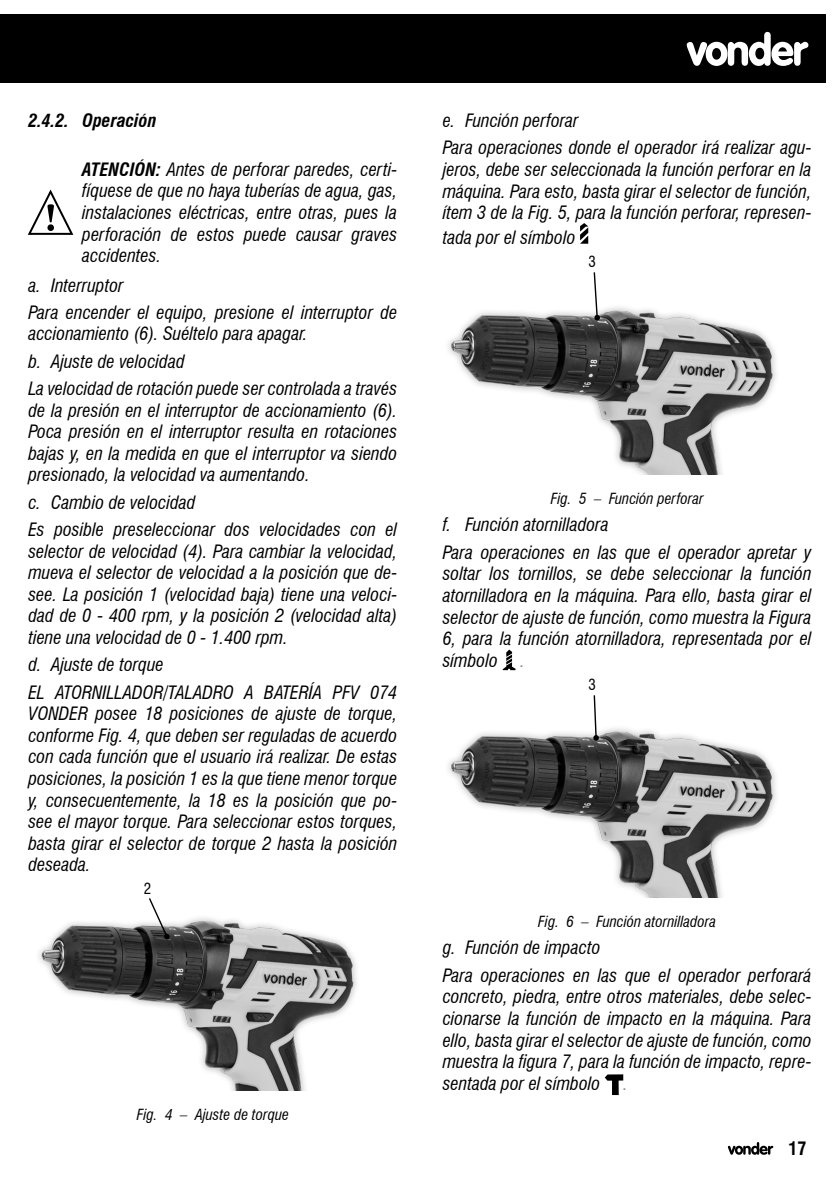
<style>
.page{position:relative;width:840px;height:1191px;background:#fff}
.page>*{position:absolute;margin:0;border:0;box-sizing:border-box;transform-origin:0 0}
.texto{font:italic condensed 18px/21.6px "Swiss 721 BT";color:#000;text-align:justify}
.t1{font:italic 700 condensed 18px "Swiss 721 BT";color:#000}
.texto-2{font:italic condensed 18px "Swiss 721 BT";color:#898989}
.t2{font:700 condensed 18px "Swiss 721 BT";color:#000}
.t3{font:italic condensed 15px "Swiss 721 BT";color:#000}
.texto-3{font:condensed 14.8px "Swiss 721 BT";color:#000}
.s1{font-weight:700}
</style>
<div class="page">
<svg style="left:27px;top:189px;width:47px;height:46px"></svg>
<img style="left:39px;top:918px;width:318px;height:173px">
<svg style="left:147px;top:898px;width:23px;height:41px"></svg>
<svg style="left:580px;top:223px;width:8px;height:21px"></svg>
<img style="left:448px;top:307px;width:328px;height:168px">
<svg style="left:592px;top:272px;width:7px;height:48px"></svg>
<svg style="left:502px;top:649px;width:13px;height:21px"></svg>
<img style="left:448px;top:728px;width:328px;height:169px">
<svg style="left:592px;top:695px;width:6px;height:45px"></svg>
<svg style="left:604px;top:1074px;width:19px;height:21px"></svg>
<div style="left:0;top:14px;width:825px;height:69px;background:#000"></div>
<svg style="left:686px;top:32px;width:122px;height:34px"></svg>
<svg style="left:727px;top:1142px;width:45px;height:12px"></svg>
<p class="t1" style="left:28px;top:110px;width:130px">2.4.2. Operación</p>
<p class="texto" style="left:82px;top:158px;width:316px"><span class="s1">ATENCIÓN:</span> Antes de perforar paredes, certi&shy;fíquese de que no haya tuberías de agua, gas, instalaciones eléctricas, entre otras, pues la perforación de estos puede causar graves accidentes.</p>
<p class="texto" style="left:28px;top:274px;width:97px">a. Interruptor</p>
<p class="texto" style="left:28px;top:301px;width:370px">Para encender el equipo, presione el interruptor de accionamiento (6). Suéltelo para apagar.</p>
<p class="texto" style="left:28px;top:350px;width:158px">b. Ajuste de velocidad</p>
<p class="texto" style="left:28px;top:377px;width:370px">La velocidad de rotación puede ser controlada a través de la presión en el interruptor de accionamiento (6).<br>Poca presión en el interruptor resulta en rotaciones bajas y, en la medida en que el interruptor va siendo presionado, la velocidad va aumentando.</p>
<p class="texto" style="left:28px;top:491px;width:168px">c. Cambio de velocidad</p>
<p class="texto" style="left:28px;top:518px;width:370px">Es posible preseleccionar dos velocidades con el selector de velocidad (4). Para cambiar la velocidad, mueva el selector de velocidad a la posición que de&shy;see. La posición 1 (velocidad baja) tiene una veloci&shy;dad de 0 - 400 rpm, y la posición 2 (velocidad alta) tiene una velocidad de 0 - 1.400 rpm.</p>
<p class="texto" style="left:28px;top:654px;width:137px">d. Ajuste de torque</p>
<p class="texto" style="left:28px;top:681px;width:370px">EL ATORNILLADOR/TALADRO A BATERÍA PFV 074<br>VONDER posee 18 posiciones de ajuste de torque, conforme Fig. 4, que deben ser reguladas de acuerdo con cada función que el usuario irá realizar. De estas posiciones, la posición 1 es la que tiene menor torque y, consecuentemente, la 18 es la posición que po&shy;see el mayor torque. Para seleccionar estos torques, basta girar el selector de torque 2 hasta la posición deseada.</p>
<p class="texto-3" style="left:144px;top:879px;width:9px">2</p>
<p class="t3" style="left:137px;top:1105px;width:154px">Fig. 4 – Ajuste de torque</p>
<p class="texto" style="left:442px;top:110px;width:137px">e. Función perforar</p>
<p class="texto" style="left:442px;top:137px;width:370px">Para operaciones donde el operador irá realizar agu&shy;jeros, debe ser seleccionada la función perforar en la máquina. Para esto, basta girar el selector de función, ítem 3 de la Fig. 5, para la función perforar, represen-</p>
<p class="texto" style="left:442px;top:226px;width:134px">tada por el símbolo</p>
<p class="texto-3" style="left:588px;top:253px;width:9px">3</p>
<p class="t3" style="left:550px;top:490px;width:154px">Fig. 5 – Función perforar</p>
<p class="texto" style="left:442px;top:514px;width:167px">f. Función atornilladora</p>
<p class="texto" style="left:442px;top:541px;width:370px">Para operaciones en las que el operador apretar y soltar los tornillos, se debe seleccionar la función atornilladora en la máquina. Para ello, basta girar el selector de ajuste de función, como muestra la Figura 6, para la función atornilladora, representada por el símbolo</p>
<p class="texto-2" style="left:520px;top:649px;width:6px">.</p>
<p class="texto-3" style="left:588px;top:676px;width:9px">3</p>
<p class="t3" style="left:538px;top:912px;width:179px">Fig. 6 – Función atornilladora</p>
<p class="texto" style="left:442px;top:937px;width:159px">g. Función de impacto</p>
<p class="texto" style="left:442px;top:964px;width:370px">Para operaciones en las que el operador perforará concreto, piedra, entre otros materiales, debe selec&shy;cionarse la función de impacto en la máquina. Para ello, basta girar el selector de ajuste de función, como muestra la figura 7, para la función de impacto, repre&shy;sentada por el símbolo</p>
<p class="texto-2" style="left:623px;top:1072px;width:6px">.</p>
<p class="t2" style="left:788px;top:1138px;width:19px">17</p>
</div>
